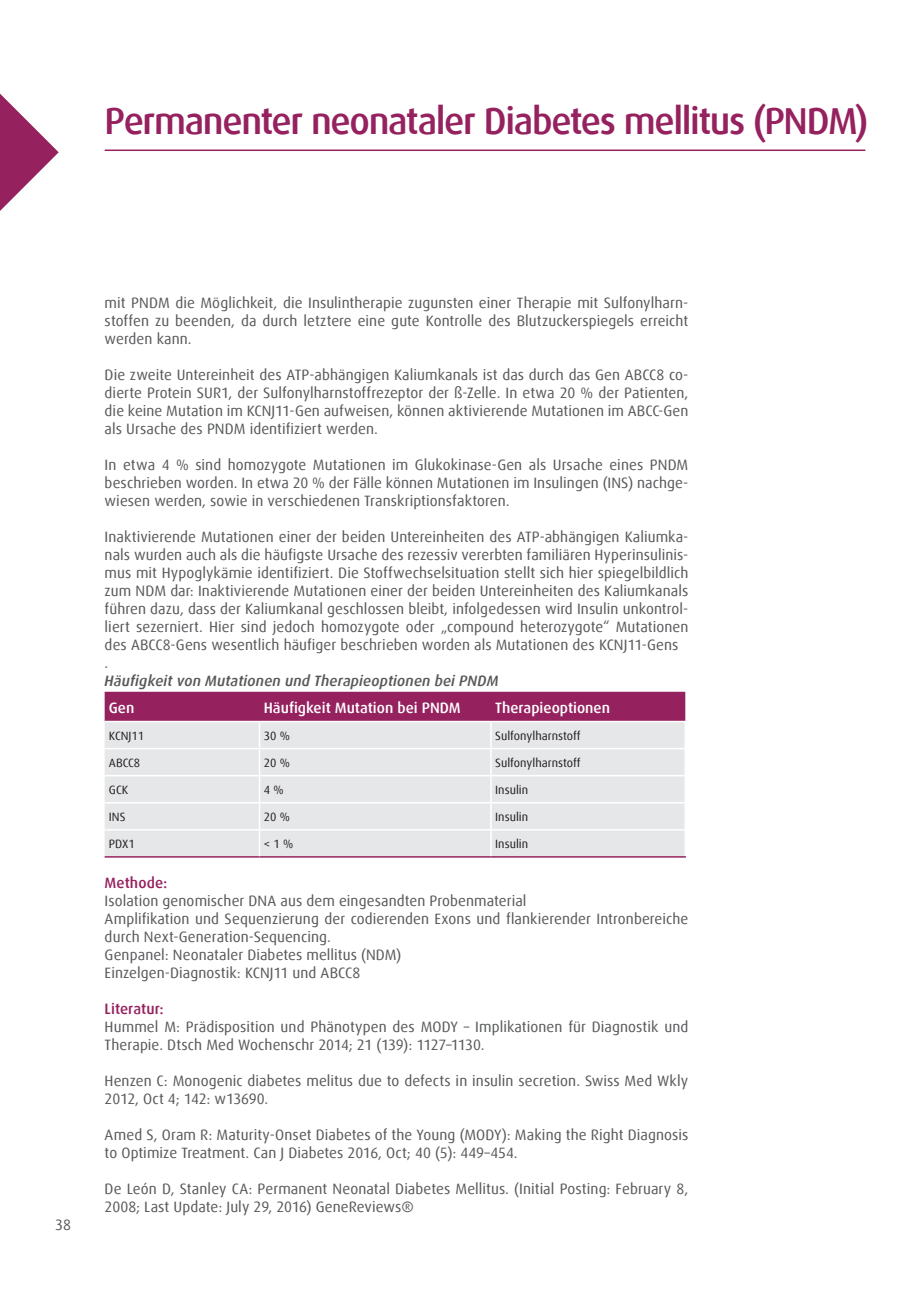
<style>
.page{position:relative;width:919px;height:1289px;background:#fff}
.page>*{position:absolute;margin:0;border:0;box-sizing:border-box;transform-origin:0 0}
.t1{font:500 37.5px "Dax Offc";letter-spacing:-.035em;color:#96215f}
.t2{font:15px/18px "Dax Offc";letter-spacing:.005em;color:#57585a}
.t3{font:italic 500 15px "Dax Offc";letter-spacing:.005em;color:#57585a}
.t4{font:500 15px "Dax Offc";color:#fff}
.t5{font:500 15px "Dax Offc";letter-spacing:.005em;color:#96215f}
.t6{font:12px "Dax Offc";color:#231f20}
</style>
<div class="page">
<svg style="left:0;top:94px;width:59px;height:117px"></svg>
<hr style="left:105px;top:149px;width:760px;height:2px;background:#96215f">
<hr style="left:105px;top:856px;width:154px;height:1px;background:#96215f">
<hr style="left:259px;top:856px;width:232px;height:1px;background:#96215f">
<hr style="left:491px;top:856px;width:195px;height:1px;background:#96215f">
<svg style="left:105px;top:691px;width:580px;height:165px;background:#d9c5d1"></svg>
<hr style="left:684px;top:830px;width:2px;height:26px;background:#fff">
<h1 class="t1" style="left:105px;top:97px;width:765px">Permanenter neonataler Diabetes mellitus (PNDM)</h1>
<p class="t2" style="left:55px;top:1216px;width:17px">38</p>
<p class="t2" style="left:105px;top:293px;width:585px;text-align:justify">mit PNDM die Möglichkeit, die Insulintherapie zugunsten einer Therapie mit Sulfonylharn&shy;stoffen zu beenden, da durch letztere eine gute Kontrolle des Blutzuckerspiegels erreicht werden kann.</p>
<p class="t2" style="left:105px;top:365px;width:585px;text-align:justify">Die zweite Untereinheit des ATP-abhängigen Kaliumkanals ist das durch das Gen ABCC8 co&shy;dierte Protein SUR1, der Sulfonylharnstoffrezeptor der ß-Zelle. In etwa 20 % der Patienten, die keine Mutation im KCNJ11-Gen aufweisen, können aktivierende Mutationen im ABCC-Gen als Ursache des PNDM identifiziert werden.</p>
<p class="t2" style="left:105px;top:455px;width:585px;text-align:justify">In etwa 4 % sind homozygote Mutationen im Glukokinase-Gen als Ursache eines PNDM beschrieben worden. In etwa 20 % der Fälle können Mutationen im Insulingen (INS) nachge&shy;wiesen werden, sowie in verschiedenen Transkriptionsfaktoren.</p>
<p class="t2" style="left:105px;top:527px;width:585px">Inaktivierende Mutationen einer der beiden Untereinheiten des ATP-abhängigen Kaliumka&shy;nals wurden auch als die häufigste Ursache des rezessiv vererbten familiären Hyperinsulinis&shy;mus mit Hypoglykämie identifiziert. Die Stoffwechselsituation stellt sich hier spiegelbildlich zum NDM dar: Inaktivierende Mutationen einer der beiden Untereinheiten des Kaliumkanals führen dazu, dass der Kaliumkanal geschlossen bleibt, infolgedessen wird Insulin unkontrol&shy;liert sezerniert. Hier sind jedoch homozygote oder „compound heterozygote“ Mutationen des ABCC8-Gens wesentlich häufiger beschrieben worden als Mutationen des KCNJ11-Gens<br>.</p>
<p class="t3" style="left:105px;top:671px;width:395px">Häufigkeit von Mutationen und Therapieoptionen bei PNDM</p>
<p class="t4" style="left:109px;top:697px;width:27px">Gen</p>
<p class="t4" style="left:264px;top:697px;width:198px">Häufigkeit Mutation bei PNDM</p>
<p class="t4" style="left:495px;top:697px;width:116px">Therapieoptionen</p>
<p class="t6" style="left:109px;top:728px;width:37px">KCNJ11</p>
<p class="t6" style="left:264px;top:728px;width:28px">30 %</p>
<p class="t6" style="left:495px;top:728px;width:87px">Sulfonylharnstoff</p>
<p class="t6" style="left:109px;top:755px;width:33px">ABCC8</p>
<p class="t6" style="left:264px;top:755px;width:28px">20 %</p>
<p class="t6" style="left:495px;top:755px;width:87px">Sulfonylharnstoff</p>
<p class="t6" style="left:109px;top:782px;width:21px">GCK</p>
<p class="t6" style="left:264px;top:782px;width:21px">4 %</p>
<p class="t6" style="left:495px;top:782px;width:34px">Insulin</p>
<p class="t6" style="left:109px;top:809px;width:18px">INS</p>
<p class="t6" style="left:264px;top:809px;width:28px">20 %</p>
<p class="t6" style="left:495px;top:809px;width:34px">Insulin</p>
<p class="t6" style="left:109px;top:836px;width:27px">PDX1</p>
<p class="t6" style="left:264px;top:836px;width:31px">&lt; 1 %</p>
<p class="t6" style="left:495px;top:836px;width:34px">Insulin</p>
<p class="t5" style="left:105px;top:872px;width:64px">Methode:</p>
<p class="t2" style="left:105px;top:891px;width:585px">Isolation genomischer DNA aus dem eingesandten Probenmaterial<br>Amplifikation und Sequenzierung der codierenden Exons und flankierender Intronbereiche durch Next-Generation-Sequencing.<br>Genpanel: Neonataler Diabetes mellitus (NDM)<br>Einzelgen-Diagnostik: KCNJ11 und ABCC8</p>
<p class="t5" style="left:105px;top:998px;width:60px">Literatur:</p>
<p class="t2" style="left:105px;top:1017px;width:585px">Hummel M: Prädisposition und Phänotypen des MODY – Implikationen für Diagnostik und<br>Therapie. Dtsch Med Wochenschr 2014; 21 (139): 1127–1130.</p>
<p class="t2" style="left:105px;top:1071px;width:585px">Henzen C: Monogenic diabetes melitus due to defects in insulin secretion. Swiss Med Wkly<br>2012, Oct 4; 142: w13690.</p>
<p class="t2" style="left:105px;top:1125px;width:585px">Amed S, Oram R: Maturity-Onset Diabetes of the Young (MODY): Making the Right Diagnosis to Optimize Treatment. Can J Diabetes 2016, Oct; 40 (5): 449–454.</p>
<p class="t2" style="left:105px;top:1179px;width:585px">De León D, Stanley CA: Permanent Neonatal Diabetes Mellitus. (Initial Posting: February 8,<br>2008; Last Update: July 29, 2016) GeneReviews®</p>
</div>
